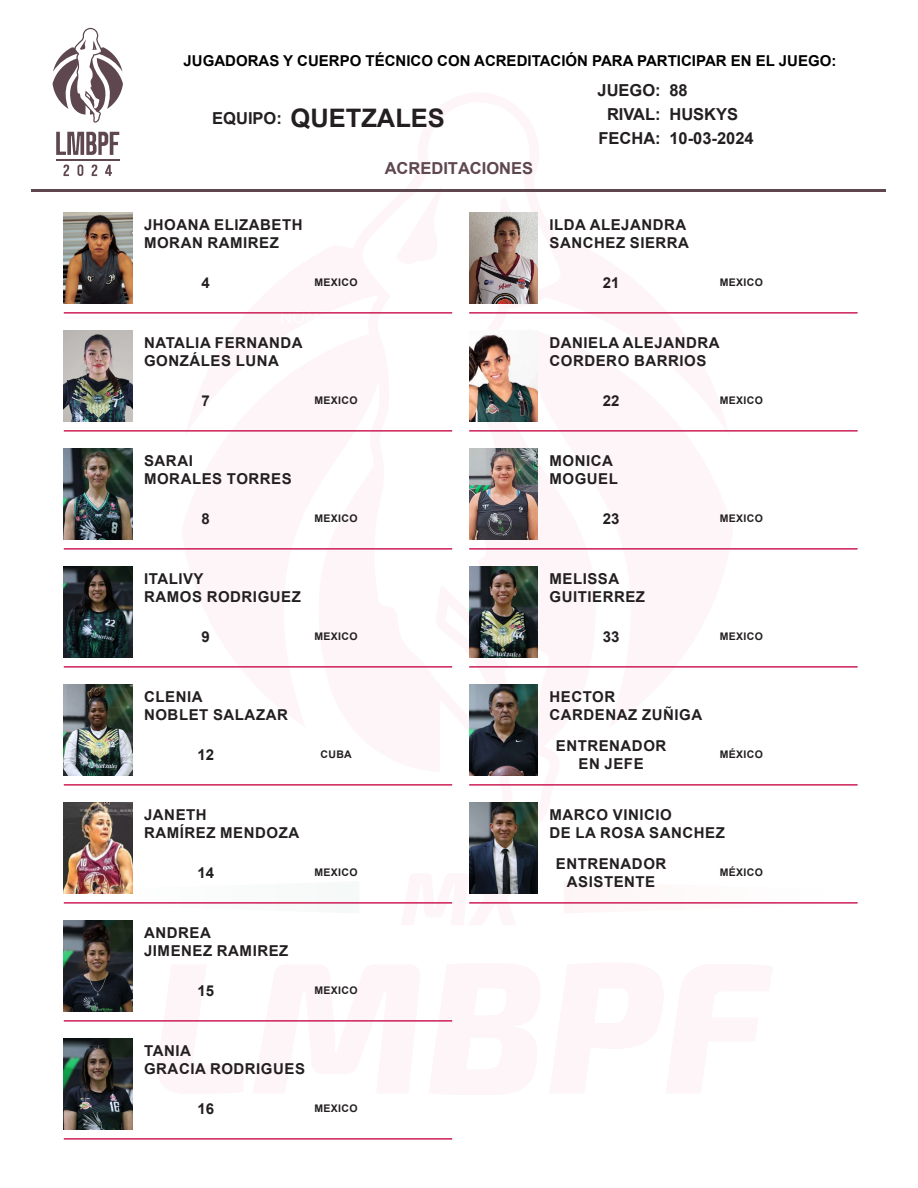
<style>
.page{position:relative;width:918px;height:1188px;background:#fff}
.page>*{position:absolute;margin:0;border:0;box-sizing:border-box;transform-origin:0 0}
.t1{font:700 25.5px "Arial";color:#231f20}
.t2{font:700 16.5px/24px "Arial";color:#231f20}
.t3{font:700 16.5px "Arial";color:#5e474f}
.t4{font:700 15px/18px "Arial";letter-spacing:.035em;color:#231f20;text-align:center}
.t5{font:700 15px "Arial";color:#000}
.t6{font:700 10.5px "Arial";letter-spacing:.035em;color:#231f20}
</style>
<div class="page">
<svg style="left:452px;top:893px;width:82px;height:11px"></svg>
<svg style="left:89px;top:870px;width:44px;height:54px"></svg>
<svg style="left:452px;top:212px;width:86px;height:591px"></svg>
<hr style="left:32px;top:189px;width:854px;height:3px;background:#5e474f">
<svg style="left:53px;top:28px;width:70px;height:95px"></svg>
<svg style="left:56px;top:132px;width:63px;height:23px"></svg>
<svg style="left:63px;top:165px;width:6px;height:11px"></svg>
<svg style="left:77px;top:165px;width:6px;height:11px"></svg>
<svg style="left:92px;top:165px;width:5px;height:11px"></svg>
<svg style="left:105px;top:165px;width:7px;height:11px"></svg>
<hr style="left:56px;top:159px;width:64px;height:1px;background:#5e474f">
<img style="left:64px;top:213px;width:68px;height:90px">
<hr style="left:64px;top:312px;width:388px;height:2px;background:#cc1f56">
<img style="left:64px;top:331px;width:68px;height:90px">
<hr style="left:64px;top:430px;width:388px;height:2px;background:#cc1f56">
<img style="left:64px;top:449px;width:68px;height:90px">
<hr style="left:64px;top:548px;width:388px;height:2px;background:#cc1f56">
<img style="left:64px;top:567px;width:68px;height:90px">
<hr style="left:64px;top:666px;width:388px;height:2px;background:#cc1f56">
<img style="left:64px;top:685px;width:68px;height:90px">
<hr style="left:64px;top:784px;width:388px;height:2px;background:#cc1f56">
<img style="left:64px;top:803px;width:68px;height:90px">
<hr style="left:64px;top:902px;width:388px;height:2px;background:#cc1f56">
<img style="left:64px;top:921px;width:68px;height:90px">
<hr style="left:64px;top:1020px;width:388px;height:2px;background:#cc1f56">
<img style="left:64px;top:1039px;width:68px;height:90px">
<hr style="left:64px;top:1138px;width:388px;height:2px;background:#cc1f56">
<img style="left:469px;top:213px;width:69px;height:90px">
<hr style="left:469px;top:312px;width:389px;height:2px;background:#cc1f56">
<img style="left:469px;top:331px;width:69px;height:90px">
<hr style="left:469px;top:430px;width:389px;height:2px;background:#cc1f56">
<img style="left:469px;top:449px;width:69px;height:90px">
<hr style="left:469px;top:548px;width:389px;height:2px;background:#cc1f56">
<img style="left:469px;top:567px;width:69px;height:90px">
<hr style="left:469px;top:666px;width:389px;height:2px;background:#cc1f56">
<img style="left:469px;top:685px;width:69px;height:90px">
<hr style="left:469px;top:784px;width:389px;height:2px;background:#cc1f56">
<img style="left:469px;top:803px;width:69px;height:90px">
<hr style="left:469px;top:902px;width:389px;height:2px;background:#cc1f56">
<p class="t5" style="left:184px;top:51px;width:654px">JUGADORAS Y CUERPO TÉCNICO CON ACREDITACIÓN PARA PARTICIPAR EN EL JUEGO:</p>
<p class="t2" style="left:669px;top:79px;width:86px">88<br>HUSKYS<br>10-03-2024</p>
<p class="t2" style="left:598px;top:79px;width:65px;text-align:center">JUEGO:<br>RIVAL:<br>FECHA:</p>
<h1 class="t1" style="left:291px;top:101px;width:156px">QUETZALES</h1>
<p class="t2" style="left:212px;top:107px;width:71px">EQUIPO:</p>
<p class="t4" style="left:144px;top:216px;width:160px">JHOANA ELIZABETH</p>
<p class="t4" style="left:144px;top:234px;width:136px">MORAN RAMIREZ</p>
<p class="t4" style="left:202px;top:273px;width:10px">4</p>
<p class="t6" style="left:314px;top:275px;width:45px">MEXICO</p>
<p class="t4" style="left:144px;top:334px;width:160px">NATALIA FERNANDA</p>
<p class="t4" style="left:144px;top:352px;width:136px">GONZÁLES LUNA</p>
<p class="t4" style="left:202px;top:391px;width:10px">7</p>
<p class="t6" style="left:314px;top:393px;width:45px">MEXICO</p>
<p class="t4" style="left:144px;top:452px;width:50px">SARAI</p>
<p class="t4" style="left:144px;top:470px;width:149px">MORALES TORRES</p>
<p class="t4" style="left:202px;top:509px;width:10px">8</p>
<p class="t6" style="left:314px;top:511px;width:45px">MEXICO</p>
<p class="t4" style="left:144px;top:570px;width:61px">ITALIVY</p>
<p class="t4" style="left:144px;top:588px;width:158px">RAMOS RODRIGUEZ</p>
<p class="t4" style="left:202px;top:627px;width:10px">9</p>
<p class="t6" style="left:314px;top:629px;width:45px">MEXICO</p>
<p class="t4" style="left:144px;top:688px;width:60px">CLENIA</p>
<p class="t4" style="left:144px;top:706px;width:145px">NOBLET SALAZAR</p>
<p class="t4" style="left:197px;top:745px;width:18px">12</p>
<p class="t6" style="left:320px;top:747px;width:33px">CUBA</p>
<p class="t4" style="left:144px;top:806px;width:64px">JANETH</p>
<p class="t4" style="left:144px;top:824px;width:157px">RAMÍREZ MENDOZA</p>
<p class="t4" style="left:197px;top:863px;width:18px">14</p>
<p class="t6" style="left:314px;top:865px;width:45px">MEXICO</p>
<p class="t4" style="left:144px;top:924px;width:68px">ANDREA</p>
<p class="t4" style="left:144px;top:942px;width:146px">JIMENEZ RAMIREZ</p>
<p class="t4" style="left:197px;top:981px;width:18px">15</p>
<p class="t6" style="left:314px;top:983px;width:45px">MEXICO</p>
<p class="t4" style="left:144px;top:1042px;width:48px">TANIA</p>
<p class="t4" style="left:144px;top:1060px;width:162px">GRACIA RODRIGUES</p>
<p class="t4" style="left:197px;top:1099px;width:18px">16</p>
<p class="t6" style="left:314px;top:1101px;width:45px">MEXICO</p>
<p class="t3" style="left:385px;top:156px;width:150px">ACREDITACIONES</p>
<p class="t4" style="left:550px;top:216px;width:138px">ILDA ALEJANDRA</p>
<p class="t4" style="left:550px;top:234px;width:141px">SANCHEZ SIERRA</p>
<p class="t4" style="left:603px;top:273px;width:18px">21</p>
<p class="t6" style="left:720px;top:275px;width:45px">MEXICO</p>
<p class="t4" style="left:550px;top:334px;width:172px">DANIELA ALEJANDRA</p>
<p class="t4" style="left:550px;top:352px;width:158px">CORDERO BARRIOS</p>
<p class="t4" style="left:603px;top:391px;width:18px">22</p>
<p class="t6" style="left:720px;top:393px;width:45px">MEXICO</p>
<p class="t4" style="left:550px;top:452px;width:65px">MONICA</p>
<p class="t4" style="left:550px;top:470px;width:70px">MOGUEL</p>
<p class="t4" style="left:603px;top:509px;width:18px">23</p>
<p class="t6" style="left:720px;top:511px;width:45px">MEXICO</p>
<p class="t4" style="left:550px;top:570px;width:71px">MELISSA</p>
<p class="t4" style="left:550px;top:588px;width:97px">GUITIERREZ</p>
<p class="t4" style="left:603px;top:627px;width:18px">33</p>
<p class="t6" style="left:720px;top:629px;width:45px">MEXICO</p>
<p class="t4" style="left:550px;top:688px;width:67px">HECTOR</p>
<p class="t4" style="left:550px;top:706px;width:154px">CARDENAZ ZUÑIGA</p>
<p class="t4" style="left:556px;top:736px;width:112px">ENTRENADOR<br>EN JEFE</p>
<p class="t6" style="left:720px;top:747px;width:45px">MÉXICO</p>
<p class="t4" style="left:550px;top:806px;width:124px">MARCO VINICIO</p>
<p class="t4" style="left:550px;top:824px;width:177px">DE LA ROSA SANCHEZ</p>
<p class="t4" style="left:556px;top:854px;width:112px">ENTRENADOR<br>ASISTENTE</p>
<p class="t6" style="left:720px;top:865px;width:45px">MÉXICO</p>
</div>
